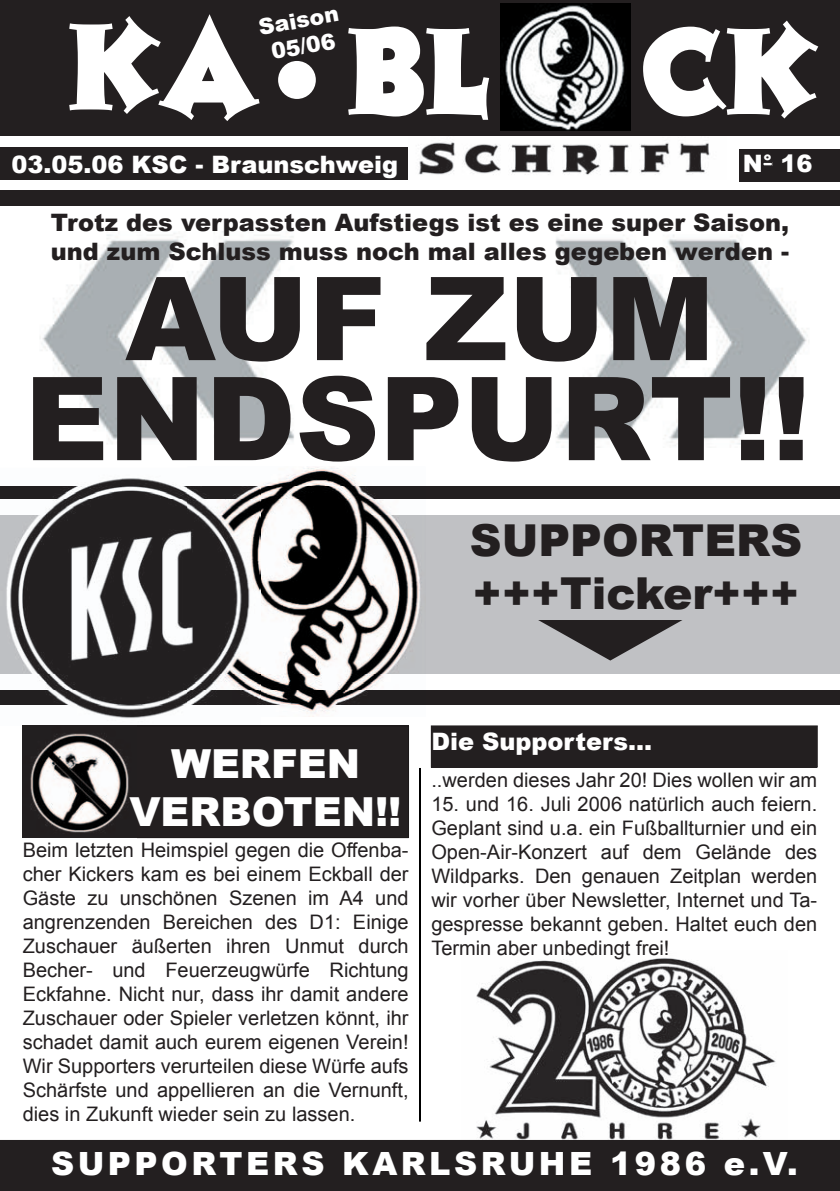
<style>
.page{position:relative;width:840px;height:1191px;background:#fff}
.page>*{position:absolute;margin:0;border:0;box-sizing:border-box;transform-origin:0 0}
.t1{font:900 116px/100px "Arial";color:#231f20;text-align:center}
.t2{font:110px "Checkpoint";color:#fff}
.t3{font:900 44px/52.8px "Arial";color:#231f20}
.t4{font:900 40px/48px "Arial";color:#fff;text-align:center}
.t5{font:900 32px "Arial";letter-spacing:.11em;color:#fff}
.t6{font:900 24px/28.8px "Arial";color:#231f20}
.t7{font:900 24px "Arial";color:#fff}
.t8{font:900 22px/26.4px "Arial";color:#fff;text-align:center}
.t9{font:20px/24px "Arial";color:#231f20;text-align:justify}
</style>
<div class="page">
<img style="left:461px;top:958px;width:325px;height:182px">
<img style="left:40px;top:232px;width:254px;height:212px">
<img style="left:555px;top:235px;width:252px;height:211px">
<div style="left:1px;top:1141px;width:837px;height:49px;background:#231f20"></div>
<div style="left:0;top:1140px;width:839px;height:51px;border:2px solid #231f20"></div>
<div style="left:0;top:147px;width:408px;height:32px;background:#231f20"></div>
<div style="left:739px;top:149px;width:100px;height:32px;background:#231f20"></div>
<div style="left:0;top:191px;width:839px;height:15px;background:#231f20"></div>
<img style="left:418px;top:142px;width:292px;height:33px">
<div style="left:0;top:0;width:839px;height:135px;background:#231f20"></div>
<div style="left:278px;top:61px;width:37px;height:38px;background:#fff;border-radius:50%"></div>
<img style="left:500px;top:3px;width:130px;height:127px">
<svg style="left:763px;top:162px;width:8px;height:4px"></svg>
<div style="left:0;top:486px;width:839px;height:15px;background:#231f20"></div>
<div style="left:0;top:689px;width:839px;height:15px;background:#231f20"></div>
<div style="left:0;top:513px;width:839px;height:163px;background:#c0c1c4"></div>
<div style="left:0;top:499px;width:839px;height:15px;background:#fff"></div>
<div style="left:0;top:674px;width:839px;height:16px;background:#fff"></div>
<img style="left:263px;top:467px;width:93px;height:19px">
<img style="left:260px;top:486px;width:165px;height:229px">
<img style="left:89px;top:478px;width:87px;height:8px">
<img style="left:0;top:704px;width:260px;height:22px">
<img style="left:0;top:486px;width:187px;height:218px">
<img style="left:187px;top:486px;width:73px;height:230px">
<svg style="left:538px;top:620px;width:144px;height:40px"></svg>
<div style="left:419px;top:768px;width:1px;height:353px;border:1px solid #000"></div>
<div style="left:137px;top:726px;width:271px;height:112px;background:#231f20"></div>
<img style="left:23px;top:727px;width:114px;height:55px">
<img style="left:23px;top:726px;width:114px;height:1px">
<img style="left:23px;top:782px;width:114px;height:56px">
<div style="left:431px;top:726px;width:385px;height:41px;background:#231f20"></div>
<p class="t8" style="left:256px;top:13px;width:82px;rotate:-10deg">Saison<br>05/06</p>
<h2 class="t2" style="left:66px;top:-18px;width:423px">KA BL</h2>
<h2 class="t2" style="left:640px;top:-16px;width:175px">CK</h2>
<p class="t7" style="left:11px;top:147px;width:388px">03.05.06 KSC - Braunschweig</p>
<p class="t7" style="left:742px;top:146px;width:71px">N° 16</p>
<p class="t6" style="left:51px;top:207px;width:739px">Trotz des verpassten Aufstiegs ist es eine super Saison, und zum Schluss muss noch mal alles gegeben werden -</p>
<h1 class="t1" style="left:25px;top:265px;width:786px">AUF ZUM<br>ENDSPURT!!</h1>
<h3 class="t3" style="left:469px;top:512px;width:334px">SUPPORTERS +++Ticker+++</h3>
<h3 class="t4" style="left:129px;top:738px;width:273px">WERFEN<br>VERBOTEN!!</h3>
<p class="t9" style="left:23px;top:838px;width:387px">Beim letzten Heimspiel gegen die Offenba&shy;cher Kickers kam es bei einem Eckball der Gäste zu unschönen Szenen im A4 und angrenzenden Bereichen des D1: Einige Zuschauer äußerten ihren Unmut durch Becher- und Feuerzeugwürfe Richtung Eckfahne. Nicht nur, dass ihr damit andere Zuschauer oder Spieler verletzen könnt, ihr schadet damit auch eurem eigenen Verein!<br>Wir Supporters verurteilen diese Würfe aufs Schärfste und appellieren an die Vernunft, dies in Zukunft wieder sein zu lassen.</p>
<p class="t7" style="left:431px;top:724px;width:222px">Die Supporters...</p>
<p class="t9" style="left:431px;top:768px;width:387px">..werden dieses Jahr 20! Dies wollen wir am</p>
<p class="t9" style="left:431px;top:792px;width:387px">15. und 16. Juli 2006 natürlich auch feiern.<br>Geplant sind u.a. ein Fußballturnier und ein Open-Air-Konzert auf dem Gelände des Wildparks. Den genauen Zeitplan werden wir vorher über Newsletter, Internet und Ta&shy;gespresse bekannt geben. Haltet euch den Termin aber unbedingt frei!</p>
<h3 class="t5" style="left:51px;top:1140px;width:747px">SUPPORTERS KARLSRUHE 1986 e.V.</h3>
</div>
